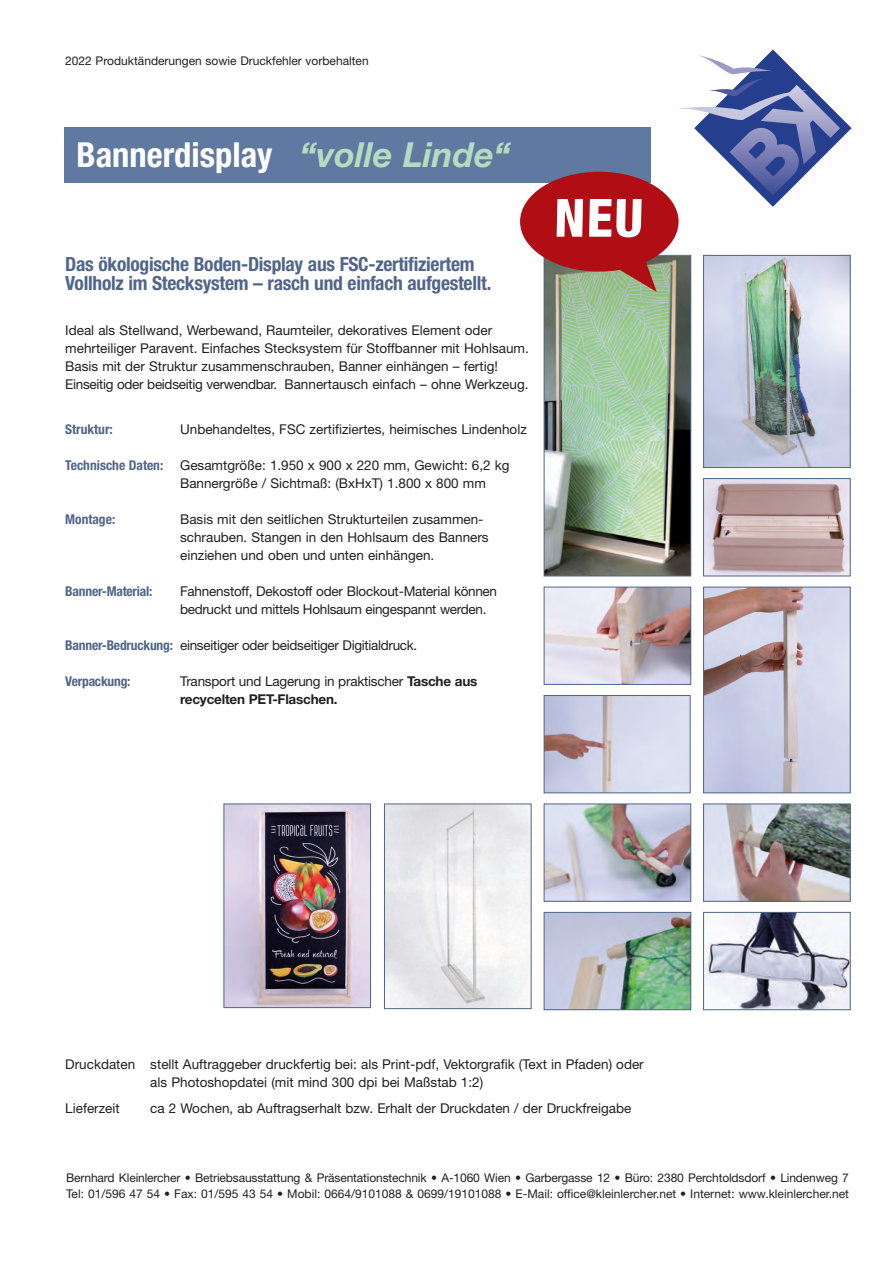
<style>
.page{position:relative;width:893px;height:1263px;background:#fff}
.page>*{position:absolute;margin:0;border:0;box-sizing:border-box;transform-origin:0 0}
.t1{font:800 condensed 52.8px "Helvetica Neue LT";color:#fff}
.t2{font:700 condensed 34.5px "Helvetica Neue LT";color:#fff}
.t3{font:700 condensed 19.5px/19.5px "Helvetica Neue LT";letter-spacing:-.015em;color:#506588}
.t4{font:13.5px/18px "Helvetica Neue";color:#231f20}
.t5{font:13.5px/18px "Helvetica Neue";letter-spacing:-.02em;color:#231f20}
.t6{font:700 condensed 13.5px "Helvetica Neue LT";letter-spacing:-.015em;color:#506588}
.t7{font:12px/16.5px "Helvetica Neue";color:#231f20}
.s1{font-family:"Helvetica Neue";font-style:italic;font-stretch:normal;color:#b3dcc0}
.s2{font-family:"Helvetica Neue LT";font-weight:700;font-stretch:condensed;color:#506588}
.s3{font-weight:700}
</style>
<div class="page">
<div style="left:64px;top:128px;width:587px;height:55px;background:#6079a0"></div>
<img style="left:226px;top:806px;width:143px;height:200px">
<div style="left:224px;top:804px;width:147px;height:204px;border:1px solid #506588"></div>
<img style="left:386px;top:806px;width:143px;height:201px">
<div style="left:384px;top:804px;width:147px;height:205px;border:1px solid #506588"></div>
<img style="left:705px;top:806px;width:143px;height:93px">
<div style="left:703px;top:804px;width:147px;height:97px;border:1px solid #506588"></div>
<img style="left:546px;top:589px;width:143px;height:94px">
<div style="left:544px;top:587px;width:147px;height:98px;border:1px solid #506588"></div>
<img style="left:705px;top:589px;width:143px;height:202px">
<div style="left:703px;top:587px;width:147px;height:206px;border:1px solid #506588"></div>
<img style="left:705px;top:292px;width:143px;height:174px">
<div style="left:703px;top:255px;width:147px;height:213px;border:1px solid #506588"></div>
<img style="left:546px;top:806px;width:143px;height:93px">
<div style="left:544px;top:804px;width:147px;height:97px;border:1px solid #506588"></div>
<img style="left:546px;top:914px;width:143px;height:94px">
<div style="left:544px;top:912px;width:147px;height:98px;border:1px solid #506588"></div>
<img style="left:546px;top:292px;width:143px;height:282px">
<div style="left:544px;top:255px;width:147px;height:321px;border:1px solid #506588"></div>
<img style="left:705px;top:480px;width:143px;height:94px">
<div style="left:703px;top:478px;width:147px;height:98px;border:1px solid #506588"></div>
<img style="left:546px;top:697px;width:142px;height:94px">
<div style="left:544px;top:695px;width:146px;height:98px;border:1px solid #506588"></div>
<img style="left:705px;top:914px;width:143px;height:94px">
<div style="left:703px;top:912px;width:147px;height:98px;border:1px solid #506588"></div>
<svg style="left:520px;top:50px;width:331px;height:242px"></svg>
<p class="t7" style="left:65px;top:54px;width:305px">2022 Produktänderungen sowie Druckfehler vorbehalten</p>
<h2 class="t2" style="left:77px;top:143px;width:435px">Bannerdisplay <span class="s1">“volle Linde“</span></h2>
<h3 class="t3" style="left:65px;top:256px;width:428px">Das ökologische Boden-Display aus FSC-zertifiziertem<br>Vollholz im Stecksystem – rasch und einfach aufgestellt.</h3>
<p class="t4" style="left:65px;top:323px;width:465px">Ideal als Stellwand, Werbewand, Raumteiler, dekoratives Element oder mehrteiliger Paravent. Einfaches Stecksystem für Stoffbanner mit Hohlsaum.<br>Basis mit der Struktur zusammenschrauben, Banner einhängen – fertig!<br>Einseitig oder beidseitig verwendbar. Bannertausch einfach – ohne Werkzeug.</p>
<p class="t6" style="left:65px;top:424px;width:49px">Struktur:</p>
<p class="t4" style="left:180px;top:422px;width:348px">Unbehandeltes, FSC zertifiziertes, heimisches Lindenholz</p>
<p class="t4" style="left:180px;top:458px;width:331px;text-indent:-115px"><span class="s2">Technische Daten:</span> Gesamtgröße: 1.950 x 900 x 220 mm, Gewicht: 6,2 kg<br>Bannergröße / Sichtmaß: (BxHxT) 1.800 x 800 mm</p>
<p class="t6" style="left:65px;top:514px;width:51px">Montage:</p>
<p class="t4" style="left:180px;top:512px;width:310px">Basis mit den seitlichen Strukturteilen zusammen&shy;schrauben. Stangen in den Hohlsaum des Banners einziehen und oben und unten einhängen.</p>
<p class="t6" style="left:65px;top:586px;width:89px">Banner-Material:</p>
<p class="t5" style="left:180px;top:584px;width:318px">Fahnenstoff, Dekostoff oder Blockout-Material können bedruckt und mittels Hohlsaum eingespannt werden.</p>
<p class="t5" style="left:65px;top:638px;width:354px"><span class="s2">Banner-Bedruckung:</span> einseitiger oder beidseitiger Digitialdruck.</p>
<p class="t6" style="left:65px;top:676px;width:67px">Verpackung:</p>
<p class="t4" style="left:180px;top:674px;width:299px">Transport und Lagerung in praktischer <span class="s3">Tasche aus recycelten PET-Flaschen.</span></p>
<h1 class="t1" style="left:554px;top:199px;width:92px">NEU</h1>
<p class="t4" style="left:150px;top:1056px;width:495px;text-indent:-85px">Druckdaten stellt Auftraggeber druckfertig bei: als Print-pdf, Vektorgrafik (Text in Pfaden) oder als Photoshopdatei (mit mind 300 dpi bei Maßstab 1:2)</p>
<p class="t4" style="left:65px;top:1100px;width:56px">Lieferzeit</p>
<p class="t4" style="left:150px;top:1100px;width:482px">ca 2 Wochen, ab Auftragserhalt bzw. Erhalt der Druckdaten / der Druckfreigabe</p>
<p class="t7" style="left:66px;top:1170px;width:784px">Bernhard Kleinlercher • Betriebsausstattung &amp; Präsentationstechnik • A-1060 Wien • Garbergasse 12 • Büro: 2380 Perchtoldsdorf • Lindenweg 7<br>Tel: 01/596 47 54 • Fax: 01/595 43 54 • Mobil: 0664/9101088 &amp; 0699/19101088 • E-Mail: office@kleinlercher.net • Internet: www.kleinlercher.net</p>
</div>
